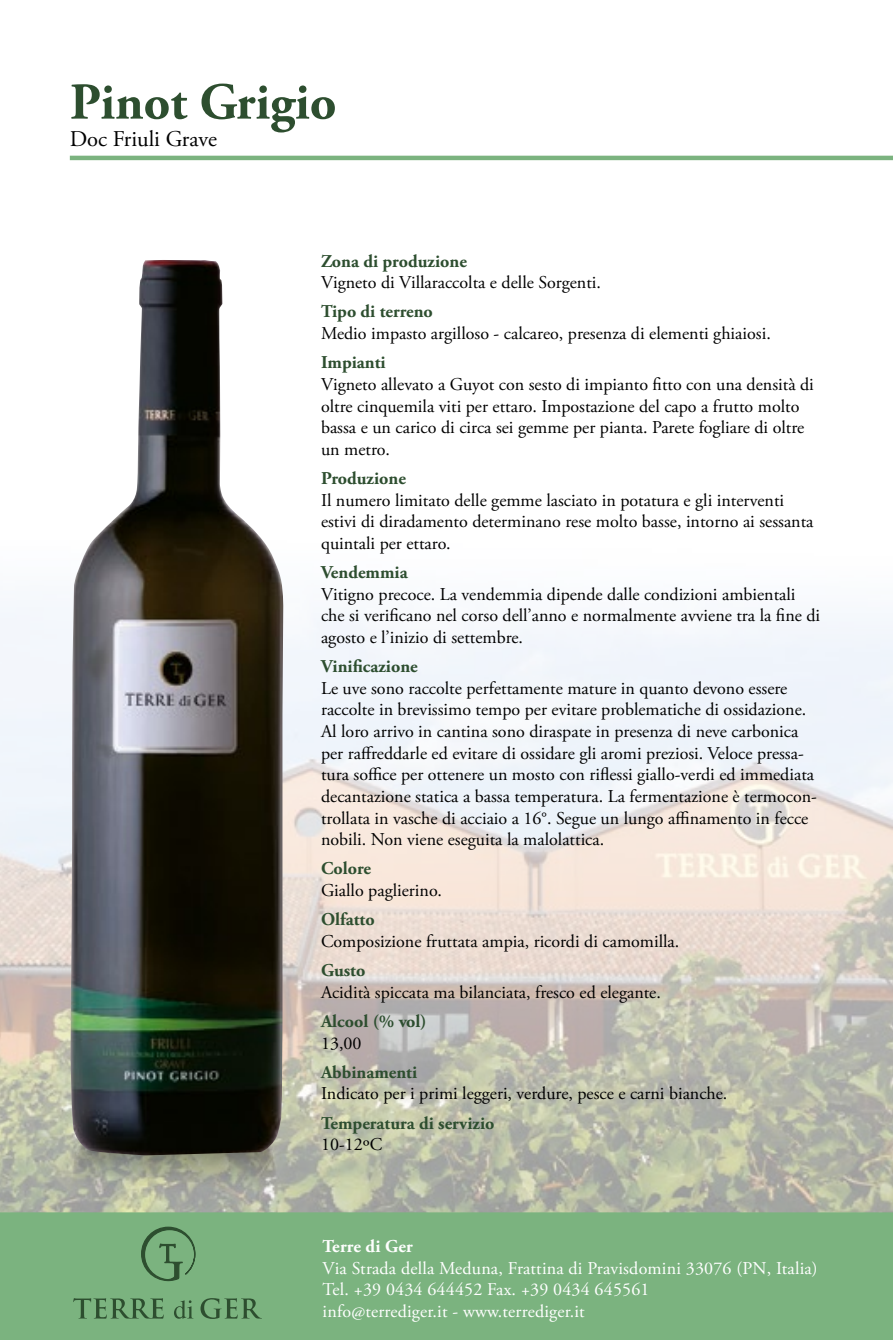
<style>
.page{position:relative;width:893px;height:1340px;background:#fff}
.page>*{position:absolute;margin:0;border:0;box-sizing:border-box;transform-origin:0 0}
.t1{font:700 51.75px "Adobe Garamond Pro";color:#2d4e2f}
.t2{font:22.5px "Adobe Garamond Pro";color:#000}
.t3{font:18px/21.6px "Adobe Garamond Pro";color:#000}
.t4{font:700 18px "Adobe Garamond Pro";color:#2d4e2f}
.t5{font:18px/21.6px "Adobe Garamond Pro";letter-spacing:.01em;color:#fff}
.t6{font:700 18px "Adobe Garamond Pro";letter-spacing:.01em;color:#fff}
</style>
<div class="page">
<img style="left:0;top:598px;width:893px;height:614px">
<hr style="left:70px;top:156px;width:823px;height:4px;background:#7bb37f">
<div style="left:0;top:1212px;width:893px;height:127px;background:#7bb37f"></div>
<svg style="left:73px;top:1298px;width:91px;height:20px;background:#629366"></svg>
<svg style="left:174px;top:1300px;width:19px;height:18px"></svg>
<svg style="left:200px;top:1298px;width:62px;height:20px"></svg>
<svg style="left:140px;top:1225px;width:56px;height:57px;background:#6a9d6e"></svg>
<img style="left:0;top:1076px;width:363px;height:130px">
<img style="left:71px;top:260px;width:212px;height:895px">
<h1 class="t1" style="left:70px;top:72px;width:268px">Pinot Grigio</h1>
<p class="t2" style="left:70px;top:125px;width:149px">Doc Friuli Grave</p>
<p class="t4" style="left:321px;top:250px;width:147px">Zona di produzione</p>
<p class="t3" style="left:321px;top:272px;width:281px">Vigneto di Villaraccolta e delle Sorgenti.</p>
<p class="t4" style="left:321px;top:301px;width:113px">Tipo di terreno</p>
<p class="t3" style="left:321px;top:323px;width:451px">Medio impasto argilloso - calcareo, presenza di elementi ghiaiosi.</p>
<p class="t4" style="left:321px;top:352px;width:66px">Impianti</p>
<p class="t3" style="left:321px;top:374px;width:494px">Vigneto allevato a Guyot con sesto di impianto fitto con una densità di oltre cinquemila viti per ettaro. Impostazione del capo a frutto molto bassa e un carico di circa sei gemme per pianta. Parete fogliare di oltre un metro.</p>
<p class="t4" style="left:321px;top:468px;width:86px">Produzione</p>
<p class="t3" style="left:321px;top:490px;width:494px">Il numero limitato delle gemme lasciato in potatura e gli interventi estivi di diradamento determinano rese molto basse, intorno ai sessanta quintali per ettaro.</p>
<p class="t4" style="left:321px;top:562px;width:88px">Vendemmia</p>
<p class="t3" style="left:321px;top:584px;width:501px">Vitigno precoce. La vendemmia dipende dalle condizioni ambientali che si verificano nel corso dell’anno e normalmente avviene tra la fine di agosto e l’inizio di settembre.</p>
<p class="t4" style="left:321px;top:656px;width:98px">Vinificazione</p>
<p class="t3" style="left:321px;top:678px;width:497px">Le uve sono raccolte perfettamente mature in quanto devono essere raccolte in brevissimo tempo per evitare problematiche di ossidazione.<br>Al loro arrivo in cantina sono diraspate in presenza di neve carbonica per raffreddarle ed evitare di ossidare gli aromi preziosi. Veloce pressa&shy;tura soffice per ottenere un mosto con riflessi giallo-verdi ed immediata decantazione statica a bassa temperatura. La fermentazione è termocon&shy;trollata in vasche di acciaio a 16°. Segue un lungo affinamento in fecce nobili. Non viene eseguita la malolattica.</p>
<p class="t4" style="left:321px;top:858px;width:51px">Colore</p>
<p class="t3" style="left:321px;top:880px;width:122px">Giallo paglierino.</p>
<p class="t4" style="left:321px;top:909px;width:55px">Olfatto</p>
<p class="t3" style="left:321px;top:931px;width:360px">Composizione fruttata ampia, ricordi di camomilla.</p>
<p class="t4" style="left:321px;top:959px;width:46px">Gusto</p>
<p class="t3" style="left:321px;top:981px;width:341px">Acidità spiccata ma bilanciata, fresco ed elegante.</p>
<p class="t4" style="left:321px;top:1010px;width:107px">Alcool (% vol)</p>
<p class="t3" style="left:321px;top:1032px;width:42px">13,00</p>
<p class="t4" style="left:321px;top:1061px;width:98px">Abbinamenti</p>
<p class="t3" style="left:321px;top:1083px;width:408px">Indicato per i primi leggeri, verdure, pesce e carni bianche.</p>
<p class="t4" style="left:321px;top:1112px;width:175px">Temperatura di servizio</p>
<p class="t3" style="left:321px;top:1134px;width:63px">10-12ºC</p>
<p class="t6" style="left:323px;top:1235px;width:92px">Terre di Ger</p>
<p class="t5" style="left:323px;top:1257px;width:497px">Via Strada della Meduna, Frattina di Pravisdomini 33076 (PN, Italia)<br>Tel. +39 0434 644452 Fax. +39 0434 645561<br>info@terrediger.it - www.terrediger.it</p>
</div>
